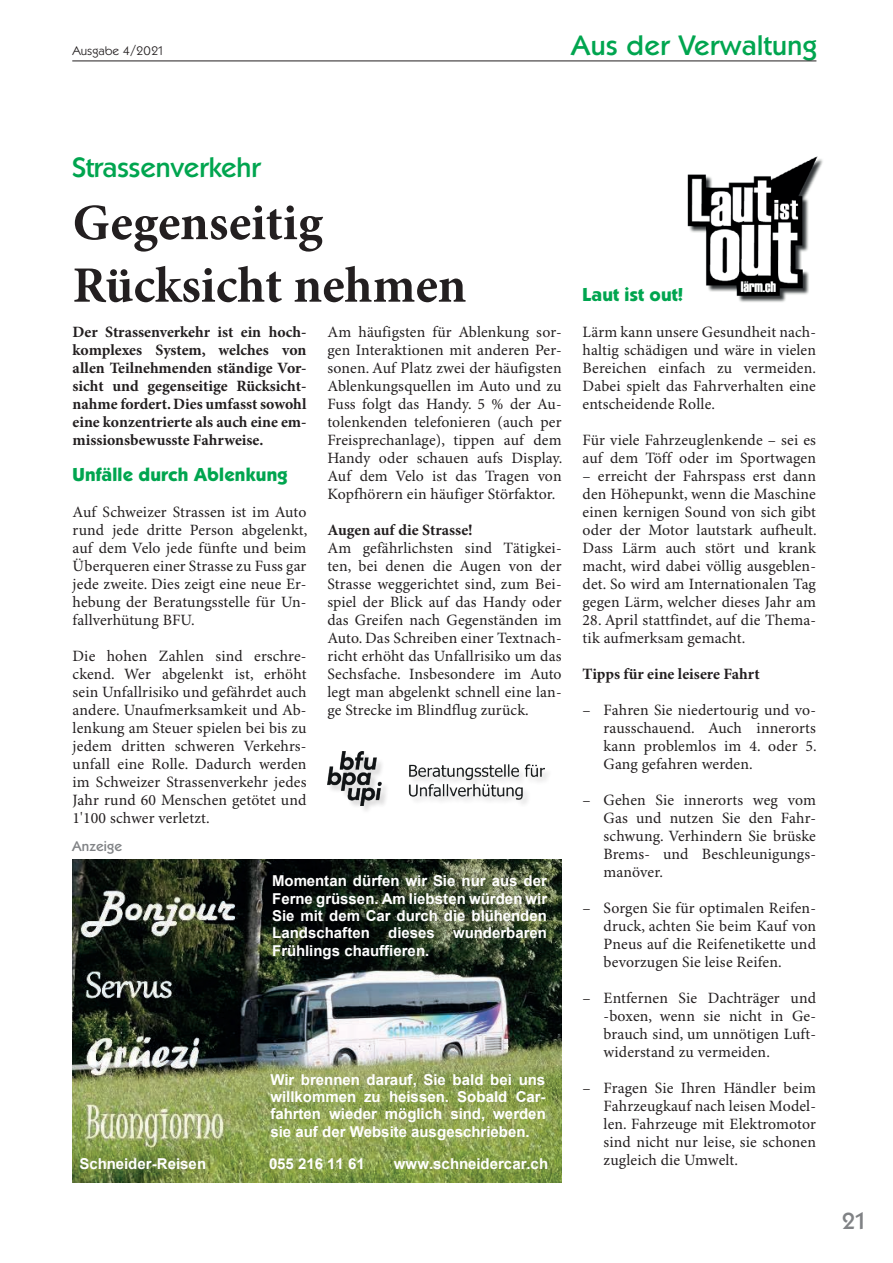
<style>
.page{position:relative;width:893px;height:1263px;background:#fff}
.page>*{position:absolute;margin:0;border:0;box-sizing:border-box;transform-origin:0 0}
.t1{font:700 51px/62.6px "Minion Pro";color:#231f20}
.t2{font:500 27px "Koblenz TS";letter-spacing:.02em;color:#00a54f}
.t3{font:500 27px "Koblenz TS";color:#00a54f}
.t4{font:500 22.5px "Koblenz TS";color:#808285}
.t5{font:700 18px "Koblenz TS";letter-spacing:.01em;color:#00a54f}
.t6{font:15.75px/18px "Minion Pro";letter-spacing:.01em;color:#231f20;text-align:justify}
.t7{font:700 15.75px/18px "Minion Pro";color:#231f20;text-align:justify}
.t8{font:700 15px/17.4px "Arial";letter-spacing:.005em;color:#fff;text-align:justify}
.t9{font:500 13.5px "Koblenz TS";letter-spacing:.01em;color:#808285}
.t10{font:300 12px "Koblenz TS";color:#231f20}
</style>
<div class="page">
<hr style="left:72px;top:61px;width:744px;height:1px;background:#231f20">
<img style="left:72px;top:859px;width:489px;height:323px">
<img style="left:687px;top:157px;width:136px;height:145px">
<img style="left:327px;top:752px;width:217px;height:53px">
<p class="t10" style="left:72px;top:43px;width:94px">Ausgabe 4/2021</p>
<h2 class="t2" style="left:571px;top:29px;width:247px">Aus der Verwaltung</h2>
<h2 class="t3" style="left:73px;top:151px;width:190px">Strassenverkehr</h2>
<h1 class="t1" style="left:73px;top:194px;width:395px">Gegenseitig<br>Rücksicht nehmen</h1>
<p class="t7" style="left:73px;top:324px;width:235px">Der Strassenverkehr ist ein hoch&shy;komplexes System, welches von allen Teilnehmenden ständige Vor&shy;sicht und gegenseitige Rücksicht&shy;nahme fordert. Dies umfasst sowohl eine konzentrierte als auch eine em&shy;missionsbewusste Fahrweise.</p>
<p class="t5" style="left:73px;top:463px;width:216px">Unfälle durch Ablenkung</p>
<p class="t6" style="left:73px;top:504px;width:236px">Auf Schweizer Strassen ist im Auto rund jede dritte Person abgelenkt, auf dem Velo jede fünfte und beim Überqueren einer Strasse zu Fuss gar jede zweite. Dies zeigt eine neue Er&shy;hebung der Beratungsstelle für Un&shy;fallverhütung BFU.</p>
<p class="t6" style="left:73px;top:648px;width:235px">Die hohen Zahlen sind erschre&shy;ckend. Wer abgelenkt ist, erhöht sein Unfallrisiko und gefährdet auch andere. Unaufmerksamkeit und Ab&shy;lenkung am Steuer spielen bei bis zu jedem dritten schweren Verkehrs&shy;unfall eine Rolle. Dadurch werden im Schweizer Strassenverkehr jedes Jahr rund 60 Menschen getötet und 1'100 schwer verletzt.</p>
<p class="t6" style="left:327px;top:324px;width:236px">Am häufigsten für Ablenkung sor&shy;gen Interaktionen mit anderen Per&shy;sonen. Auf Platz zwei der häufigsten Ablenkungsquellen im Auto und zu Fuss folgt das Handy. 5 % der Au&shy;tolenkenden telefonieren (auch per Freisprechanlage), tippen auf dem Handy oder schauen aufs Display.<br>Auf dem Velo ist das Tragen von Kopfhörern ein häufiger Störfaktor.</p>
<p class="t7" style="left:327px;top:522px;width:147px">Augen auf die Strasse!</p>
<p class="t6" style="left:327px;top:540px;width:236px">Am gefährlichsten sind Tätigkei&shy;ten, bei denen die Augen von der Strasse weggerichtet sind, zum Bei&shy;spiel der Blick auf das Handy oder das Greifen nach Gegenständen im Auto. Das Schreiben einer Textnach&shy;richt erhöht das Unfallrisiko um das Sechsfache. Insbesondere im Auto legt man abgelenkt schnell eine lan&shy;ge Strecke im Blindflug zurück.</p>
<p class="t9" style="left:72px;top:838px;width:51px">Anzeige</p>
<p class="t8" style="left:272px;top:872px;width:277px">Momentan dürfen wir Sie nur aus der Ferne grüssen. Am liebsten würden wir Sie mit dem Car durch die blühenden Landschaften dieses wunderbaren Frühlings chauffieren.</p>
<p class="t8" style="left:270px;top:1071px;width:277px">Wir brennen darauf, Sie bald bei uns willkommen zu heissen. Sobald Car&shy;fahrten wieder möglich sind, werden sie auf der Website ausgeschrieben.</p>
<p class="t8" style="left:79px;top:1155px;width:128px">Schneider-Reisen</p>
<p class="t8" style="left:269px;top:1155px;width:97px">055 216 11 61</p>
<p class="t8" style="left:394px;top:1155px;width:156px">www.schneidercar.ch</p>
<p class="t5" style="left:583px;top:283px;width:102px">Laut ist out!</p>
<p class="t6" style="left:583px;top:324px;width:235px">Lärm kann unsere Gesundheit nach&shy;haltig schädigen und wäre in vielen Bereichen einfach zu vermeiden.<br>Dabei spielt das Fahrverhalten eine entscheidende Rolle.</p>
<p class="t6" style="left:583px;top:432px;width:235px">Für viele Fahrzeuglenkende – sei es auf dem Töff oder im Sportwagen</p>
<p class="t6" style="left:583px;top:468px;width:236px">– erreicht der Fahrspass erst dann den Höhepunkt, wenn die Maschine einen kernigen Sound von sich gibt oder der Motor lautstark aufheult.<br>Dass Lärm auch stört und krank macht, wird dabei völlig ausgeblen&shy;det. So wird am Internationalen Tag gegen Lärm, welcher dieses Jahr am</p>
<p class="t6" style="left:583px;top:612px;width:235px">28. April stattfindet, auf die Thema&shy;tik aufmerksam gemacht.</p>
<p class="t7" style="left:583px;top:666px;width:179px">Tipps für eine leisere Fahrt</p>
<p class="t6" style="left:604px;top:702px;width:215px;text-indent:-21px">– Fahren Sie niedertourig und vo&shy;rausschauend. Auch innerorts kann problemlos im 4. oder 5.<br>Gang gefahren werden.</p>
<p class="t6" style="left:604px;top:792px;width:214px;text-indent:-21px">– Gehen Sie innerorts weg vom Gas und nutzen Sie den Fahr&shy;schwung. Verhindern Sie brüske Brems- und Beschleunigungs&shy;manöver.</p>
<p class="t6" style="left:604px;top:900px;width:214px;text-indent:-21px">– Sorgen Sie für optimalen Reifen&shy;druck, achten Sie beim Kauf von Pneus auf die Reifenetikette und bevorzugen Sie leise Reifen.</p>
<p class="t6" style="left:604px;top:990px;width:214px;text-indent:-21px">– Entfernen Sie Dachträger und -boxen, wenn sie nicht in Ge&shy;brauch sind, um unnötigen Luft&shy;widerstand zu vermeiden.</p>
<p class="t6" style="left:604px;top:1080px;width:214px;text-indent:-21px">– Fragen Sie Ihren Händler beim Fahrzeugkauf nach leisen Model&shy;len. Fahrzeuge mit Elektromotor sind nicht nur leise, sie schonen zugleich die Umwelt.</p>
<h3 class="t4" style="left:842px;top:1207px;width:27px">21</h3>
</div>
